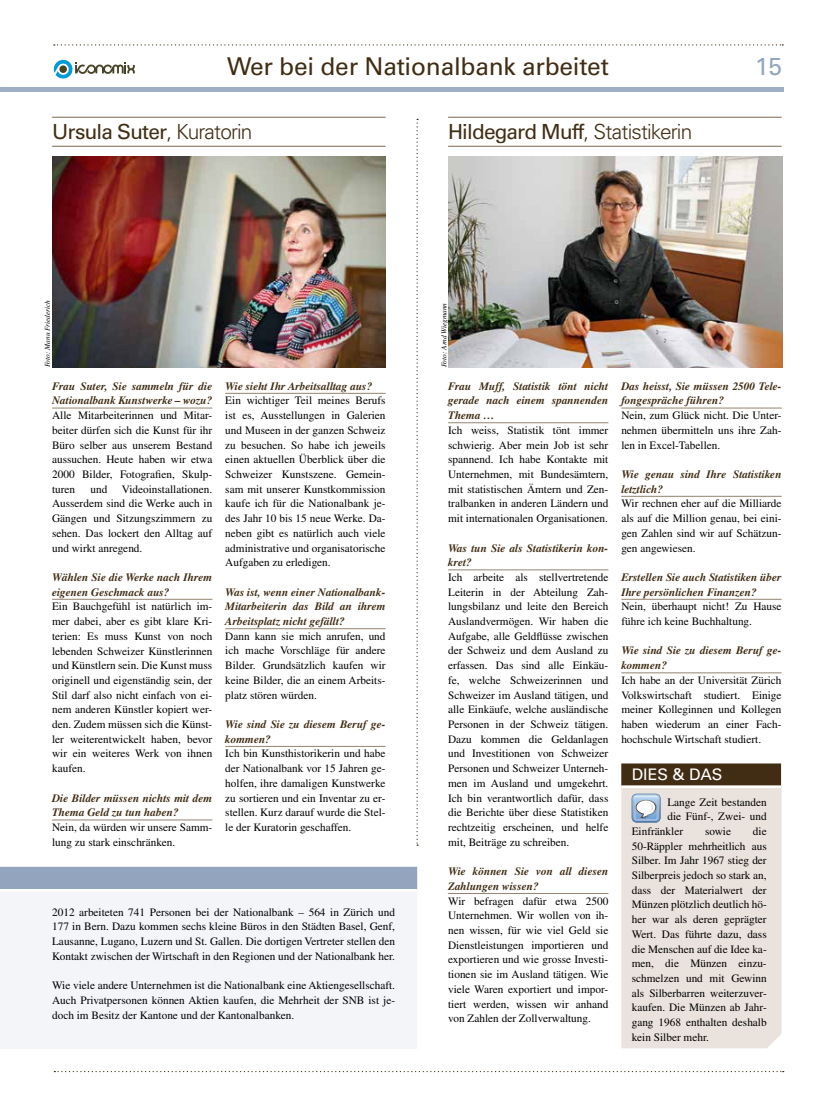
<style>
.page{position:relative;width:833px;height:1117px;background:#fff}
.page>*{position:absolute;margin:0;border:0;box-sizing:border-box;transform-origin:0 0}
.t1{font:500 24.5px "Univers CE";letter-spacing:-.01em;color:#402d14}
.t2{font:500 24.5px "Univers CE";color:#93a5be}
.t3{font:300 20.88px "Univers CE";letter-spacing:-.04em;color:#402d14}
.t4{font:500 20.88px "Univers CE";letter-spacing:-.04em;color:#402d14}
.t5{font:500 15.88px "Univers CE";color:#fff}
.t6{font:11.25px/14.8px "Times";color:#000;text-align:justify}
.t7{font:italic 700 11.25px/14.8px "Times";color:#402d14}
.t8{font:italic 7.38px "Times";color:#000}
.s1{font-weight:300}
.s2{font-weight:500}
</style>
<div class="page">
<svg style="left:54px;top:44px;width:729px;height:2px"></svg>
<div style="left:0;top:87px;width:783px;height:5px;background:#9eaec4"></div>
<svg style="left:54px;top:60px;width:81px;height:19px"></svg>
<hr style="left:52px;top:408px;width:160px;height:1px;background:#948471">
<hr style="left:52px;top:599px;width:160px;height:1px;background:#948471">
<hr style="left:52px;top:819px;width:160px;height:1px;background:#948471">
<hr style="left:225px;top:393px;width:160px;height:1px;background:#948471">
<hr style="left:225px;top:628px;width:160px;height:1px;background:#948471">
<hr style="left:225px;top:746px;width:160px;height:1px;background:#948471">
<hr style="left:52px;top:117px;width:333px;height:1px;background:#948471">
<hr style="left:52px;top:146px;width:333px;height:1px;background:#948471">
<hr style="left:448px;top:422px;width:160px;height:1px;background:#948471">
<hr style="left:448px;top:569px;width:160px;height:1px;background:#948471">
<hr style="left:448px;top:893px;width:160px;height:1px;background:#948471">
<hr style="left:621px;top:408px;width:160px;height:1px;background:#948471">
<hr style="left:621px;top:496px;width:160px;height:1px;background:#948471">
<hr style="left:621px;top:599px;width:160px;height:1px;background:#948471">
<hr style="left:621px;top:672px;width:160px;height:1px;background:#948471">
<hr style="left:448px;top:117px;width:333px;height:1px;background:#948471">
<hr style="left:448px;top:146px;width:333px;height:1px;background:#948471">
<img style="left:52px;top:157px;width:333px;height:211px">
<svg style="left:416px;top:119px;width:2px;height:726px"></svg>
<img style="left:448px;top:157px;width:334px;height:211px">
<div style="left:621px;top:788px;width:160px;height:260px;background:#eae3dd"></div>
<div style="left:621px;top:763px;width:160px;height:22px;background:#402d14"></div>
<svg style="left:632px;top:793px;width:28px;height:29px"></svg>
<img style="left:633px;top:795px;width:25px;height:5px">
<div style="left:0;top:866px;width:417px;height:182px;background:#f4f5f9"></div>
<div style="left:0;top:866px;width:417px;height:23px;background:#93a5be"></div>
<hr style="left:0;top:888px;width:417px;height:3px;background:#fff">
<h1 class="t1" style="left:227px;top:52px;width:383px">Wer bei der Nationalbank arbeitet</h1>
<h1 class="t2" style="left:755px;top:52px;width:28px">15</h1>
<h2 class="t4" style="left:52px;top:119px;width:202px">Ursula Suter<span class="s1">, Kuratorin</span></h2>
<h2 class="t3" style="left:448px;top:119px;width:246px"><span class="s2">Hildegard Muff</span>, Statistikerin</h2>
<p class="t8" style="left:43px;top:367px;width:69px;rotate:-90deg">Foto: Manu Friederich</p>
<p class="t8" style="left:440px;top:367px;width:66px;rotate:-90deg">Foto: Arnd Wiegmann</p>
<p class="t7" style="left:52px;top:378px;width:162px">Frau Suter, Sie sammeln für die<br>Nationalbank Kunstwerke – wozu?</p>
<p class="t6" style="left:52px;top:408px;width:162px">Alle Mitarbeiterinnen und Mitar&shy;beiter dürfen sich die Kunst für ihr Büro selber aus unserem Bestand aussuchen. Heute haben wir etwa 2000 Bilder, Fotografien, Skulp&shy;turen</p>
<p class="t6" style="left:52px;top:481px;width:162px;text-indent:70px">Videoinstallationen.<br>Ausserdem sind die Werke auch in Gängen und Sitzungszimmern zu sehen. Das lockert den Alltag auf und wirkt anregend.</p>
<p class="t7" style="left:52px;top:569px;width:162px">Wählen Sie die Werke nach Ihrem eigenen Geschmack aus?</p>
<p class="t6" style="left:52px;top:599px;width:162px">Ein Bauchgefühl ist natürlich im&shy;mer dabei, aber es gibt klare Kri&shy;terien: Es muss Kunst von noch lebenden Schweizer Künstlerinnen und Künstlern sein. Die Kunst muss originell und eigenständig sein, der Stil darf also nicht einfach von ei&shy;nem anderen Künstler kopiert wer&shy;den. Zudem müssen sich die Künst&shy;ler weiterentwickelt haben, bevor wir ein weiteres Werk von ihnen kaufen.</p>
<p class="t7" style="left:52px;top:790px;width:162px">Die Bilder müssen nichts mit dem<br>Thema Geld zu tun haben?</p>
<p class="t6" style="left:52px;top:819px;width:162px">Nein, da würden wir unsere Samm&shy;lung zu stark einschränken.</p>
<p class="t6" style="left:90px;top:481px;width:18px">und</p>
<p class="t7" style="left:225px;top:378px;width:148px">Wie sieht Ihr Arbeitsalltag aus?</p>
<p class="t6" style="left:225px;top:393px;width:162px">Ein wichtiger Teil meines Berufs ist es, Ausstellungen in Galerien und Museen in der ganzen Schweiz zu besuchen. So habe ich jeweils einen aktuellen Überblick über die Schweizer Kunstszene. Gemein&shy;sam mit unserer Kunstkommission kaufe ich für die Nationalbank je&shy;des Jahr 10 bis 15 neue Werke. Da&shy;neben gibt es natürlich auch viele administrative und organisatorische Aufgaben zu erledigen.</p>
<p class="t7" style="left:225px;top:584px;width:162px;text-align:justify">Was ist, wenn einer Nationalbank-Mitarbeiterin das Bild an ihrem Arbeitsplatz nicht gefällt?</p>
<p class="t6" style="left:225px;top:628px;width:162px">Dann kann sie mich anrufen, und ich mache Vorschläge für andere Bilder. Grundsätzlich kaufen wir keine Bilder, die an einem Arbeits&shy;platz stören würden.</p>
<p class="t7" style="left:225px;top:716px;width:162px">Wie sind Sie zu diesem Beruf ge&shy;kommen?</p>
<p class="t6" style="left:225px;top:746px;width:162px">Ich bin Kunsthistorikerin und habe der Nationalbank vor 15 Jahren ge&shy;holfen, ihre damaligen Kunstwerke zu sortieren und ein Inventar zu er&shy;stellen. Kurz darauf wurde die Stel&shy;le der Kuratorin geschaffen.</p>
<p class="t6" style="left:52px;top:904px;width:344px">2012 arbeiteten 741 Personen bei der Nationalbank – 564 in Zürich und 177 in Bern. Dazu kommen sechs kleine Büros in den Städten Basel, Genf, Lausanne, Lugano, Luzern und St. Gallen. Die dortigen Vertreter stellen den Kontakt zwischen der Wirtschaft in den Regionen und der Nationalbank her.</p>
<p class="t6" style="left:52px;top:977px;width:344px">Wie viele andere Unternehmen ist die Nationalbank eine Aktiengesellschaft.<br>Auch Privatpersonen können Aktien kaufen, die Mehrheit der SNB ist je&shy;doch im Besitz der Kantone und der Kantonalbanken.</p>
<p class="t7" style="left:448px;top:378px;width:162px;text-align:justify">Frau Muff, Statistik tönt nicht gerade nach einem spannenden Thema …</p>
<p class="t6" style="left:448px;top:422px;width:162px">Ich weiss, Statistik tönt immer schwierig. Aber mein Job ist sehr spannend. Ich habe Kontakte mit Unternehmen, mit Bundesämtern, mit statistischen Ämtern und Zen&shy;tralbanken in anderen Ländern und mit internationalen Organisationen.</p>
<p class="t7" style="left:448px;top:540px;width:162px">Was tun Sie als Statistikerin kon&shy;kret?</p>
<p class="t6" style="left:448px;top:569px;width:162px">Ich arbeite als stellvertretende Leiterin in der Abteilung Zah&shy;lungsbilanz und leite den Bereich Auslandvermögen. Wir haben die Aufgabe, alle Geldflüsse zwischen der Schweiz und dem Ausland zu erfassen. Das sind alle Einkäu&shy;fe, welche Schweizerinnen und Schweizer im Ausland tätigen, und alle Einkäufe, welche ausländische Personen in der Schweiz tätigen.<br>Dazu kommen die Geldanlagen und Investitionen von Schweizer Personen und Schweizer Unterneh&shy;men im Ausland und umgekehrt.<br>Ich bin verantwortlich dafür, dass die Berichte über diese Statistiken rechtzeitig erscheinen, und helfe mit, Beiträge zu schreiben.</p>
<p class="t7" style="left:448px;top:863px;width:162px">Wie können Sie von all diesen<br>Zahlungen wissen?</p>
<p class="t6" style="left:448px;top:893px;width:162px">Wir befragen dafür etwa 2500<br>Unternehmen. Wir wollen von ih&shy;nen wissen, für wie viel Geld sie Dienstleistungen importieren und exportieren und wie grosse Investi&shy;tionen sie im Ausland tätigen. Wie viele Waren exportiert und impor&shy;tiert werden, wissen wir anhand von Zahlen der Zollverwaltung.</p>
<p class="t7" style="left:621px;top:378px;width:162px">Das heisst, Sie müssen 2500 Tele&shy;fongespräche führen?</p>
<p class="t6" style="left:621px;top:408px;width:162px">Nein, zum Glück nicht. Die Unter&shy;nehmen übermitteln uns ihre Zah&shy;len in Excel-Tabellen.</p>
<p class="t7" style="left:621px;top:466px;width:162px">Wie genau sind Ihre Statistiken letztlich?</p>
<p class="t6" style="left:621px;top:496px;width:162px">Wir rechnen eher auf die Milliarde als auf die Million genau, bei eini&shy;gen Zahlen sind wir auf Schätzun&shy;gen angewiesen.</p>
<p class="t7" style="left:621px;top:569px;width:162px">Erstellen Sie auch Statistiken über<br>Ihre persönlichen Finanzen?</p>
<p class="t6" style="left:621px;top:599px;width:162px">Nein, überhaupt nicht! Zu Hause führe ich keine Buchhaltung.</p>
<p class="t7" style="left:621px;top:643px;width:162px">Wie sind Sie zu diesem Beruf ge&shy;kommen?</p>
<p class="t6" style="left:621px;top:672px;width:162px">Ich habe an der Universität Zürich Volkswirtschaft studiert. Einige meiner Kolleginnen und Kollegen haben wiederum an einer Fach&shy;hochschule Wirtschaft studiert.</p>
<h3 class="t5" style="left:632px;top:765px;width:92px">DIES &amp; DAS</h3>
<p class="t6" style="left:667px;top:794px;width:101px">Lange Zeit bestanden</p>
<p class="t6" style="left:667px;top:808px;width:101px">die Fünf-, Zwei- und</p>
<p class="t6" style="left:632px;top:823px;width:53px">Einfränkler</p>
<p class="t6" style="left:705px;top:823px;width:28px">sowie</p>
<p class="t6" style="left:632px;top:823px;width:136px;text-indent:121px">die 50-Räppler mehrheitlich aus Silber. Im Jahr 1967 stieg der Silberpreis jedoch so stark an, dass der Materialwert der Münzen plötzlich deutlich hö&shy;her war als deren geprägter Wert. Das führte dazu, dass die Menschen auf die Idee ka&shy;men, die Münzen einzu&shy;schmelzen und mit Gewinn als Silberbarren weiterzuver&shy;kaufen. Die Münzen ab Jahr&shy;gang 1968 enthalten deshalb kein Silber mehr.</p>
</div>
